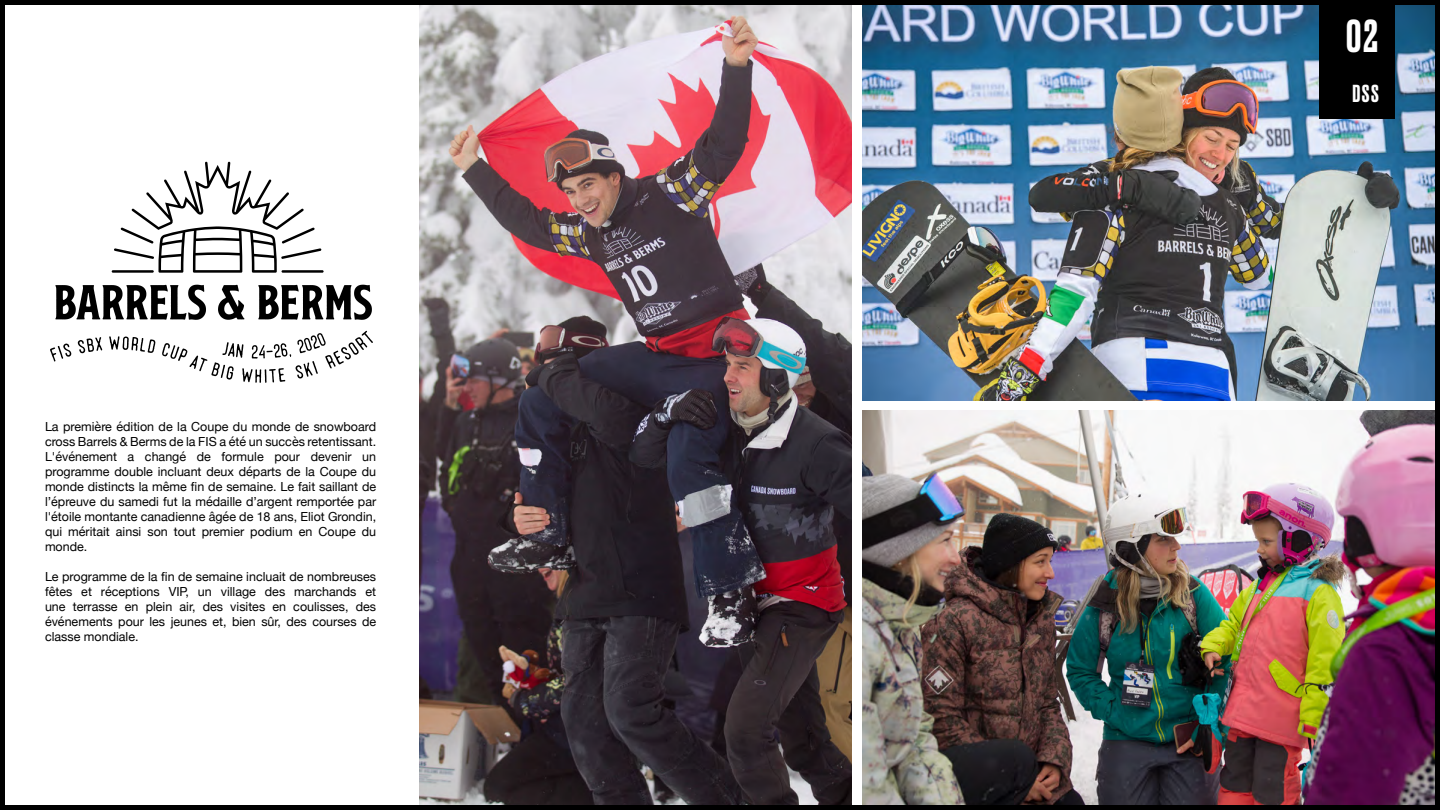
<style>
.page{position:relative;width:1440px;height:810px;background:#fff}
.page>*{position:absolute;margin:0;border:0;box-sizing:border-box;transform-origin:0 0}
.t1{font:500 43.5px "Druk";color:#fff}
.t2{font:500 23.12px "Druk";color:#fff}
.t3{font:12.5px/15px "Helvetica Neue";color:#000;text-align:justify}
</style>
<div class="page">
<img style="left:862px;top:410px;width:572px;height:394px">
<img style="left:862px;top:6px;width:572px;height:395px">
<img style="left:419px;top:6px;width:432px;height:798px">
<div style="left:0;top:0;width:1440px;height:810px;border:5px solid #000"></div>
<svg style="left:55px;top:285px;width:151px;height:35px"></svg>
<svg style="left:218px;top:285px;width:26px;height:35px"></svg>
<svg style="left:258px;top:285px;width:114px;height:35px"></svg>
<hr style="left:112px;top:270px;width:42px;height:3px;background:#000">
<hr style="left:282px;top:270px;width:42px;height:3px;background:#000">
<svg style="left:114px;top:162px;width:207px;height:111px"></svg>
<svg style="left:50px;top:344px;width:21px;height:18px"></svg>
<svg style="left:78px;top:337px;width:24px;height:16px"></svg>
<svg style="left:109px;top:336px;width:46px;height:17px"></svg>
<svg style="left:162px;top:331px;width:211px;height:52px"></svg>
<div style="left:1319px;top:0;width:76px;height:119px;background:#000"></div>
<p class="t3" style="left:45px;top:420px;width:333px">La première édition de la Coupe du monde de snowboard cross Barrels &amp; Berms de la FIS a été un succès retentissant.<br>L'événement a changé de formule pour devenir un programme double incluant deux départs de la Coupe du monde distincts la même fin de semaine. Le fait saillant de l’épreuve du samedi fut la médaille d’argent remportée par l'étoile montante canadienne âgée de 18 ans, Eliot Grondin, qui méritait ainsi son tout premier podium en Coupe du monde.</p>
<p class="t3" style="left:45px;top:570px;width:333px">Le programme de la fin de semaine incluait de nombreuses fêtes et réceptions VIP, un village des marchands et une terrasse en plein air, des visites en coulisses, des événements pour les jeunes et, bien sûr, des courses de classe mondiale.</p>
<p class="t1" style="left:1346px;top:6px;width:33px">O2</p>
<p class="t2" style="left:1352px;top:78px;width:28px">DSS</p>
</div>
